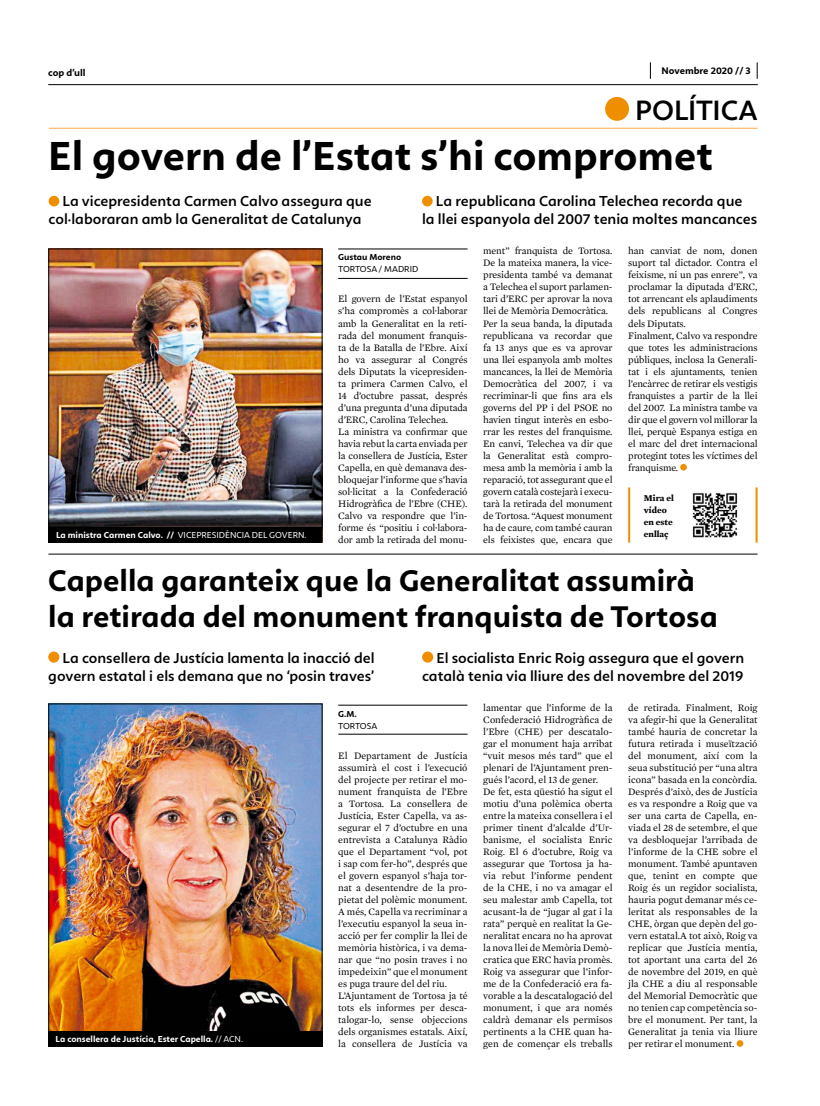
<style>
.page{position:relative;width:820px;height:1106px;background:#fff}
.page>*{position:absolute;margin:0;border:0;box-sizing:border-box;transform-origin:0 0}
.t1{font:700 42px "Calima";color:#000}
.t2{font:700 31px/36px "Calima";color:#000}
.t3{font:600 29px "Calima";letter-spacing:-.005em;color:#000}
.t4{font:600 15px/18px "Calima";color:#000;text-align:right}
.t5{font:10px/12px "Mercury Text G1";letter-spacing:-.01em;color:#000}
.t6{font:700 10px "Calima";color:#000}
.t7{font:9px "Calima";color:#fff}
.t8{font:700 9px "Calima";color:#fff}
.t9{font:700 9px/12px "Mercury Text G1";color:#000}
.t10{font:9px "Calima";color:#000}
.t11{font:700 9px "Calima";color:#000}
.s1{font-weight:700}
.s2{font-weight:400}
</style>
<div class="page">
<hr style="left:48px;top:84px;width:709px;height:1px;background:#000">
<svg style="left:649px;top:62px;width:1px;height:17px"></svg>
<svg style="left:756px;top:62px;width:1px;height:17px"></svg>
<hr style="left:49px;top:128px;width:708px;height:1px;background:#f4ab47">
<hr style="left:48px;top:553px;width:709px;height:1px;background:#000">
<div style="left:49px;top:196px;width:10px;height:10px;background:#ef8f00;border-radius:50%"></div>
<div style="left:422px;top:196px;width:10px;height:10px;background:#ef8f00;border-radius:50%"></div>
<svg style="left:680px;top:464px;width:6px;height:6px"></svg>
<hr style="left:338px;top:278px;width:129px;height:1px;background:#000">
<hr style="left:338px;top:248px;width:129px;height:1px;background:#000">
<img style="left:50px;top:250px;width:270px;height:277px">
<div style="left:48px;top:248px;width:274px;height:294px;border:1px solid #000"></div>
<div style="left:48px;top:527px;width:274px;height:15px;background:#000"></div>
<div style="left:605px;top:97px;width:23px;height:24px;background:#ef8f00;border-radius:50%"></div>
<div style="left:736px;top:1040px;width:7px;height:6px;background:#ef8f00;border-radius:50%"></div>
<hr style="left:338px;top:733px;width:129px;height:1px;background:#000">
<hr style="left:338px;top:704px;width:129px;height:1px;background:#000">
<img style="left:50px;top:705px;width:270px;height:326px">
<div style="left:48px;top:1031px;width:274px;height:15px;background:#000"></div>
<div style="left:48px;top:651px;width:11px;height:11px;background:#ef8f00;border-radius:50%"></div>
<div style="left:422px;top:651px;width:11px;height:11px;background:#ef8f00;border-radius:50%"></div>
<hr style="left:628px;top:487px;width:2px;height:55px;background:#ef8f00">
<hr style="left:755px;top:487px;width:2px;height:55px;background:#ef8f00">
<img style="left:692px;top:492px;width:46px;height:46px">
<p class="t6" style="left:48px;top:67px;width:39px">cop d’ull</p>
<p class="t6" style="left:661px;top:65px;width:91px">Novembre 2020 // 3</p>
<h3 class="t3" style="left:635px;top:94px;width:124px">POLÍTICA</h3>
<h1 class="t1" style="left:48px;top:133px;width:665px">El govern de l’Estat s’hi compromet</h1>
<h3 class="t4" style="left:49px;top:192px;width:324px;text-align:left;text-indent:14px">La vicepresidenta Carmen Calvo assegura que col·laboraran amb la Generalitat de Catalunya</h3>
<h3 class="t4" style="left:422px;top:192px;width:336px;text-align:center">La republicana Carolina Telechea recorda que<br>la llei espanyola del 2007 tenia moltes mancances</h3>
<p class="t7" style="left:56px;top:530px;width:252px"><span class="s1">La ministra Carmen Calvo. //</span> VICEPRESIDÈNCIA DEL GOVERN.</p>
<p class="t11" style="left:338px;top:252px;width:64px">Gustau Moreno</p>
<p class="t10" style="left:338px;top:264px;width:82px">TORTOSA / MADRID</p>
<p class="t5" style="left:338px;top:293px;width:131px">El govern de l’Estat espanyol s’ha compromès a col·laborar amb la Generalitat en la reti&shy;rada del monument franquis&shy;ta de la Batalla de l’Ebre. Així ho va assegurar al Congrés dels Diputats la vicepresiden&shy;ta primera Carmen Calvo, el<br>14 d’octubre passat, després d’una pregunta d’una diputada d’ERC, Carolina Telechea.<br>La ministra va confirmar que havia rebut la carta enviada per la consellera de Justícia, Ester<br>Capella, en què demanava des&shy;bloquejar l’informe que s’havia sol·licitat a la Confederació<br>Hidrogràfica de l’Ebre (CHE).<br>Calvo va respondre que l’in&shy;forme és “positiu i col·labora&shy;dor amb la retirada del monu-</p>
<p class="t5" style="left:483px;top:245px;width:131px">ment” franquista de Tortosa.<br>De la mateixa manera, la vice&shy;presidenta també va demanat a Telechea el suport parlamen&shy;tari d’ERC per aprovar la nova llei de Memòria Democràtica.<br>Per la seua banda, la diputada republicana va recordar que fa 13 anys que es va aprovar una llei espanyola amb moltes mancances, la llei de Memòria<br>Democràtica del 2007, i va recriminar-li que fins ara els governs del PP i del PSOE no havien tingut interès en esbo&shy;rrar les restes del franquisme.<br>En canvi, Telechea va dir que la Generalitat està compro&shy;mesa amb la memòria i amb la reparació, tot assegurant que el govern català costejarà i execu&shy;tarà la retirada del monument de Tortosa. “Aquest monument ha de caure, com també cauran els feixistes que, encara que</p>
<p class="t5" style="left:628px;top:245px;width:131px">han canviat de nom, donen suport tal dictador. Contra el feixisme, ni un pas enrere”, va proclamar la diputada d’ERC, tot arrencant els aplaudiments dels republicans al Congres dels Diputats.<br>Finalment, Calvo va respondre que totes les administracions públiques, inclosa la Generali&shy;tat i els ajuntaments, tenien l’encàrrec de retirar els vestigis franquistes a partir de la llei del 2007. La ministra tambe va dir que el govern vol millorar la llei, perquè Espanya estiga en el marc del dret internacional protegint totes les víctimes del franquisme.</p>
<p class="t9" style="left:643px;top:491px;width:31px">Mira el vídeo en este enllaç</p>
<h2 class="t2" style="left:48px;top:562px;width:671px">Capella garanteix que la Generalitat assumirà la retirada del monument franquista de Tortosa</h2>
<h3 class="t4" style="left:48px;top:648px;width:328px">La consellera de Justícia lamenta la inacció del govern estatal i els demana que no ‘posin traves’</h3>
<h3 class="t4" style="left:422px;top:648px;width:323px">El socialista Enric Roig assegura que el govern català tenia via lliure des del novembre del 2019</h3>
<p class="t8" style="left:56px;top:1034px;width:189px">La consellera de Justícia, Ester Capella. <span class="s2">// ACN.</span></p>
<p class="t11" style="left:338px;top:708px;width:20px">G.M.</p>
<p class="t10" style="left:338px;top:720px;width:41px">TORTOSA</p>
<p class="t5" style="left:338px;top:749px;width:131px">El Departament de Justícia assumirà el cost i l’execució del projecte per retirar el mo&shy;nument franquista de l’Ebre a Tortosa. La consellera de<br>Justícia, Ester Capella, va as&shy;segurar el 7 d’octubre en una entrevista a Catalunya Ràdio que el Departament “vol, pot i sap com fer-ho”, després que el govern espanyol s’haja tor&shy;nat a desentendre de la pro&shy;pietat del polèmic monument.<br>A més, Capella va recriminar a l’executiu espanyol la seua in&shy;acció per fer complir la llei de memòria històrica, i va dema&shy;nar que “no posin traves i no impedeixin” que el monument es puga traure del del riu.<br>L’Ajuntament de Tortosa ja té tots els informes per desca&shy;talogar-lo, sense objeccions dels organismes estatals. Així, la consellera de Justícia va</p>
<p class="t5" style="left:483px;top:701px;width:131px">lamentar que l’informe de la<br>Confederació Hidrogràfica de l’Ebre (CHE) per descatalo&shy;gar el monument haja arribat “vuit mesos més tard” que el plenari de l’Ajuntament pren&shy;gués l’acord, el 13 de gener.<br>De fet, esta qüestió ha sigut el motiu d’una polèmica oberta entre la mateixa consellera i el primer tinent d’alcalde d’Ur&shy;banisme, el socialista Enric<br>Roig. El 6 d’octubre, Roig va assegurar que Tortosa ja ha&shy;via rebut l’informe pendent de la CHE, i no va amagar el seu malestar amb Capella, tot acusant-la de “jugar al gat i la rata” perquè en realitat la Ge&shy;neralitat encara no ha aprovat la nova llei de Memòria Demò&shy;cratica que ERC havia promès.<br>Roig va assegurar que l’infor&shy;me de la Confederació era fa&shy;vorable a la descatalogació del monument, i que ara només caldrà demanar els permisos pertinents a la CHE quan ha&shy;gen de començar els treballs</p>
<p class="t5" style="left:628px;top:701px;width:131px;text-align:justify">de retirada. Finalment, Roig va afegir-hi que la Generalitat també hauria de concretar la futura retirada i museïtzació del monument, així com la seua substitució per “una altra icona” basada en la concòrdia.<br>Després d’això, des de Justícia es va respondre a Roig que va ser una carta de Capella, en&shy;viada el 28 de setembre, el que va desbloquejar l’arribada de l’informe de la CHE sobre el monument. També apuntaven que, tenint en compte que Roig és un regidor socialista, hauria pogut demanar més ce&shy;leritat als responsables de la CHE, òrgan que depèn del go&shy;vern estatal.A tot això, Roig va replicar que Justícia mentia, tot aportant una carta del 26 de novembre del 2019, en què jla CHE a diu al responsable del Memorial Democràtic que no tenien cap competència so&shy;bre el monument. Per tant, la Generalitat ja tenia via lliure per retirar el monument.</p>
</div>
